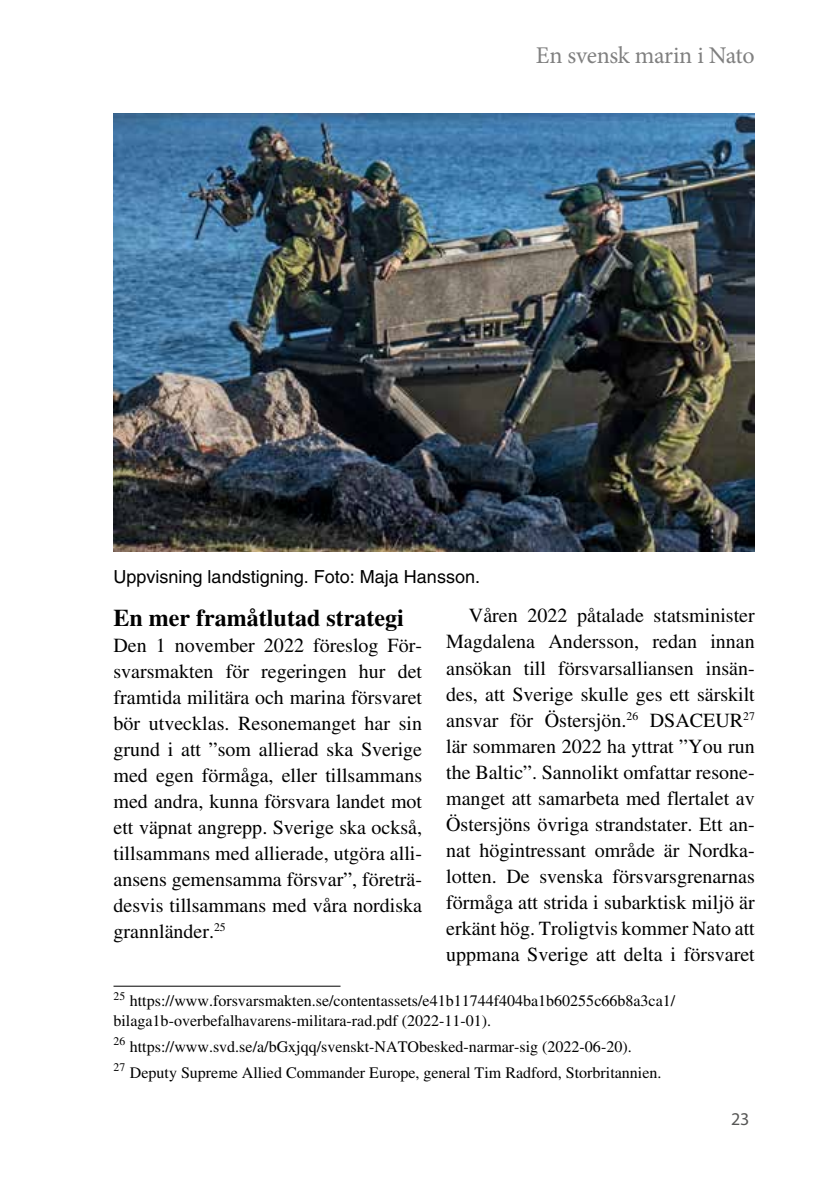
<style>
.page{position:relative;width:840px;height:1191px;background:#fff}
.page>*{position:absolute;margin:0;border:0;box-sizing:border-box;transform-origin:0 0}
.t1{font:700 24px "Times";color:#000}
.t2{font:24px "Minion Pro";letter-spacing:-.015em;color:#808080}
.t3{font:20px/26px "Times";color:#000;text-align:justify}
.t4{font:18px "Helvetica";color:#000}
.t5{font:18px "Myriad Pro";color:#575756}
.t6{font:16px/20px "Times";color:#000}
</style>
<div class="page">
<hr style="left:113px;top:985px;width:227px;height:1px;background:#000">
<img style="left:113px;top:113px;width:641px;height:438px">
<p class="t2" style="left:535px;top:39px;width:220px">En svensk marin i Nato</p>
<p class="t4" style="left:113px;top:566px;width:368px">Uppvisning landstigning. Foto: Maja Hansson.</p>
<p class="t1" style="left:113px;top:603px;width:291px">En mer framåtlutad strategi</p>
<p class="t3" style="left:113px;top:632px;width:310px">Den 1 november 2022 föreslog För&shy;svarsmakten för regeringen hur det framtida militära och marina försvaret bör utvecklas. Resonemanget har sin grund i att ”som allierad ska Sverige med egen förmåga, eller tillsammans med andra, kunna försvara landet mot ett väpnat angrepp. Sverige ska också, tillsammans med allierade, utgöra alli&shy;ansens gemensamma försvar”, företrä&shy;desvis tillsammans med våra nordiska grannländer.<sup>25</sup></p>
<p class="t3" style="left:446px;top:602px;width:310px;text-indent:23px">Våren 2022 påtalade statsminister Magdalena Andersson, redan innan ansökan till försvarsalliansen insän&shy;des, att Sverige skulle ges ett särskilt ansvar för Östersjön.<sup>26</sup> DSACEUR<sup>27 </sup>lär sommaren 2022 ha yttrat ”You run the Baltic”. Sannolikt omfattar resone&shy;manget att samarbeta med flertalet av Östersjöns övriga strandstater. Ett an&shy;nat högintressant område är Nordka&shy;lotten. De svenska försvarsgrenarnas förmåga att strida i subarktisk miljö är erkänt hög. Troligtvis kommer Nato att uppmana Sverige att delta i försvaret</p>
<p class="t6" style="left:113px;top:990px;width:563px"><sup>25</sup> https://www.forsvarsmakten.se/contentassets/e41b11744f404ba1b60255c66b8a3ca1/ bilaga1b-overbefalhavarens-militara-rad.pdf (2022-11-01).</p>
<p class="t6" style="left:113px;top:1033px;width:549px;line-height:25.6px"><sup>26</sup> https://www.svd.se/a/bGxjqq/svenskt-NATObesked-narmar-sig (2022-06-20).<br><sup>27</sup> Deputy Supreme Allied Commander Europe, general Tim Radford, Storbritannien.</p>
<p class="t5" style="left:730px;top:1108px;width:20px">23</p>
</div>
